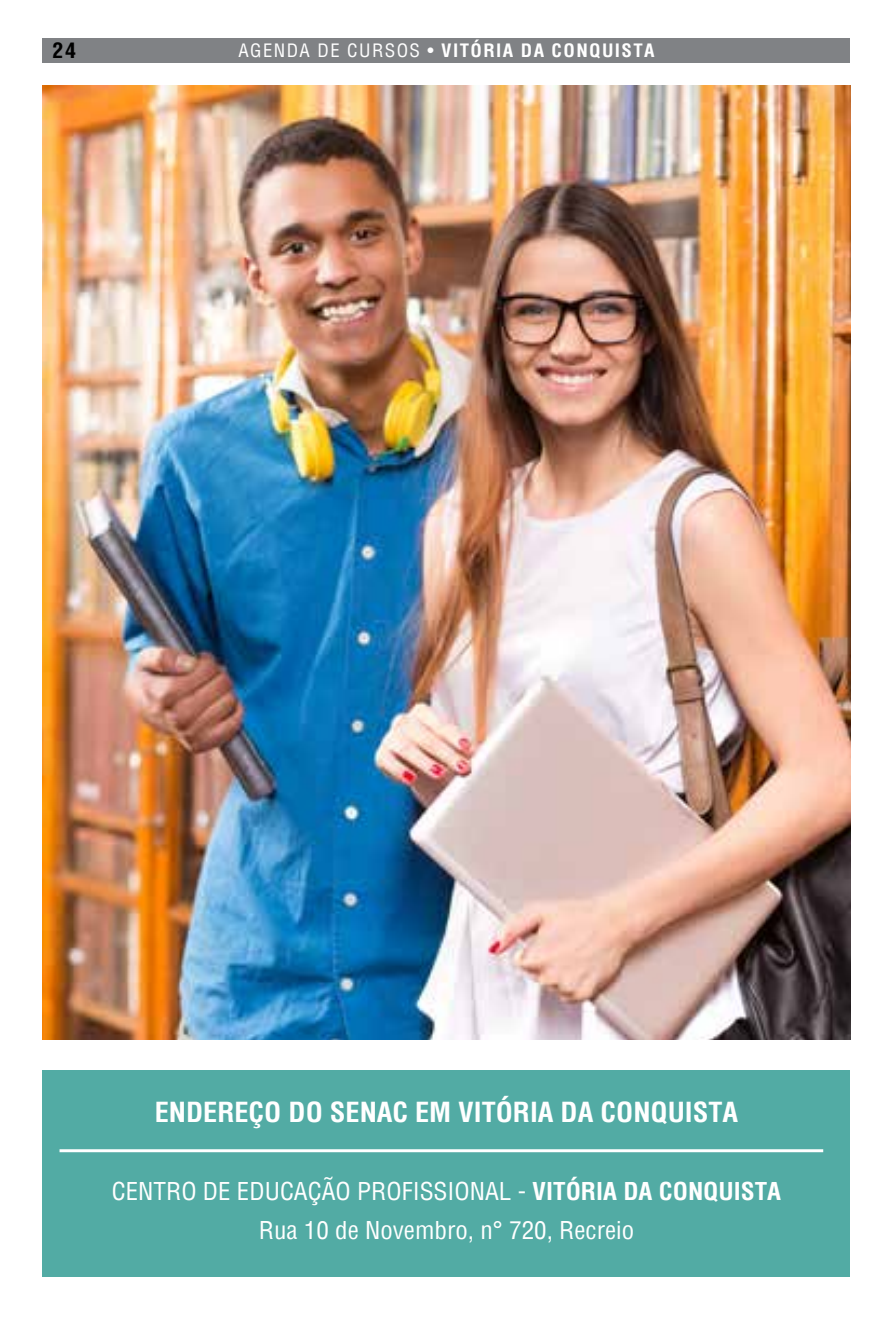
<style>
.page{position:relative;width:893px;height:1319px;background:#fff}
.page>*{position:absolute;margin:0;border:0;box-sizing:border-box;transform-origin:0 0}
.t1{font:700 condensed 27px "Helvetica";color:#fff;scale:1.04 1}
.t2{font:condensed 24px/39px "Helvetica";color:#fff;text-align:center;scale:1.04 1}
.t3{font:700 condensed 21px "Helvetica";color:#000;scale:1.04 1}
.t4{font:700 condensed 18px "Helvetica";letter-spacing:.075em;color:#fff;scale:1.04 1}
.s1{font-weight:400}
.s2{font-weight:700}
</style>
<div class="page">
<div style="left:43px;top:38px;width:807px;height:25px;background:#808285"></div>
<div style="left:43px;top:1069px;width:807px;height:207px;background:#52aba4"></div>
<hr style="left:60px;top:1148px;width:763px;height:3px;background:#fff">
<img style="left:43px;top:85px;width:807px;height:954px">
<p class="t3" style="left:53px;top:37px;width:24px">24</p>
<p class="t4" style="left:238px;top:39px;width:402px"><span class="s1">AGENDA DE CURSOS •</span> VITÓRIA DA CONQUISTA</p>
<p class="t1" style="left:155px;top:1094px;width:562px">ENDEREÇO DO SENAC EM VITÓRIA DA CONQUISTA</p>
<p class="t2" style="left:112px;top:1171px;width:645px">CENTRO DE EDUCAÇÃO PROFISSIONAL - <span class="s2">VITÓRIA DA CONQUISTA<br></span>Rua 10 de Novembro, n° 720, Recreio</p>
</div>
